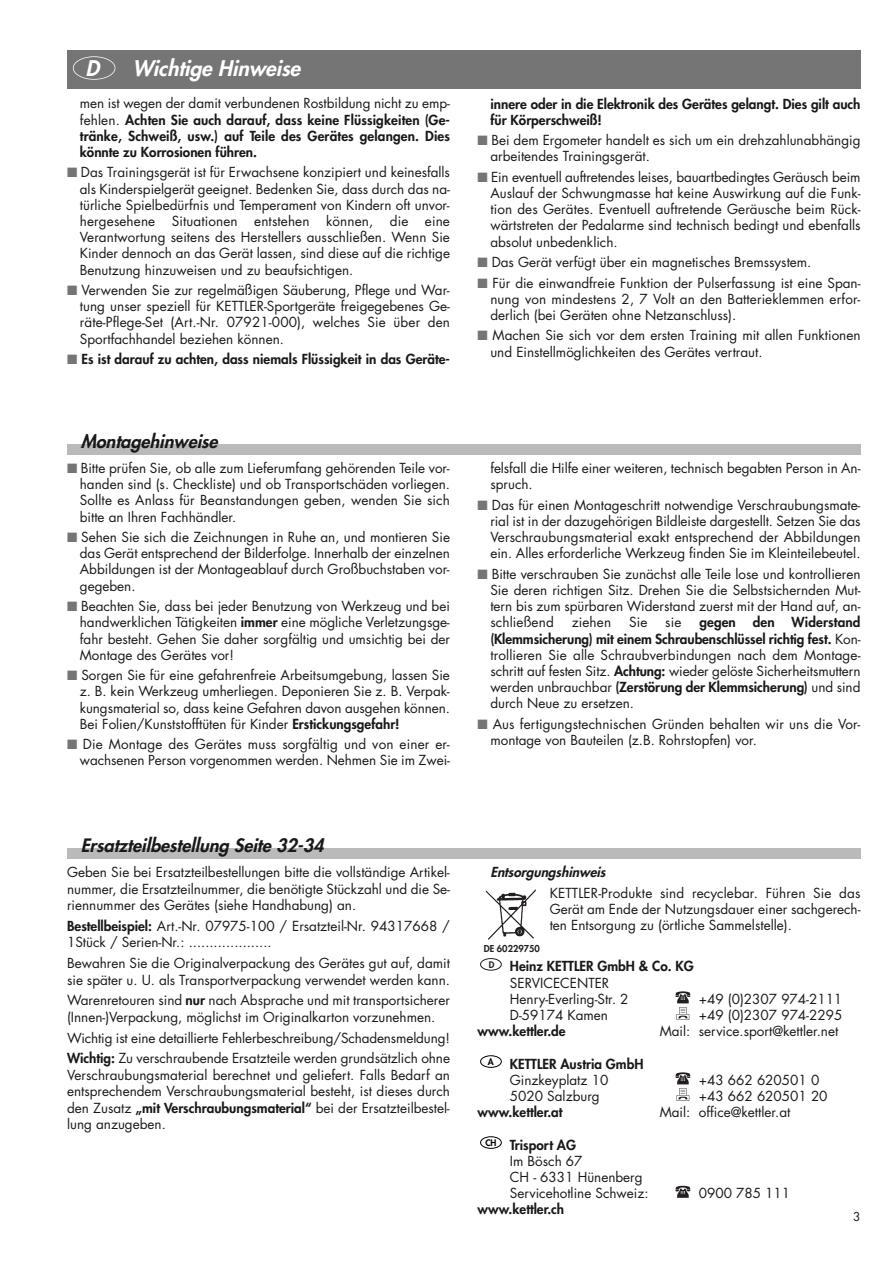
<style>
.page{position:relative;width:893px;height:1263px;background:#fff}
.page>*{position:absolute;margin:0;border:0;box-sizing:border-box;transform-origin:0 0}
.t1{font:italic 800 21px "Futura CE";color:#fff}
.t2{font:italic 800 18px "Futura CE";color:#191919}
.t3{font:13.5px/16.2px "Futura CE";color:#191919;text-align:justify}
.t4{font:800 13.5px/16.2px "Futura CE";color:#191919;text-align:justify}
.t5{font:italic 800 13.5px "Futura CE";color:#191919}
.t6{font:12px "Futura CE";color:#191919}
.t7{font:800 9.3px "Futura";color:#231f20}
.t8{font:800 8.85px "Futura";color:#000}
.t9{font:800 8.85px "Futura";color:#231f20}
.s1{font-weight:400}
.s2{color:#757575}
.s3{font-weight:800}
</style>
<div class="page">
<div style="left:67px;top:50px;width:793px;height:39px;background:#757575"></div>
<div style="left:73px;top:56px;width:42px;height:24px;border:2px solid #fff;border-radius:50%"></div>
<div style="left:67px;top:444px;width:793px;height:11px;background:#bababa"></div>
<div style="left:67px;top:848px;width:793px;height:11px;background:#bababa"></div>
<svg style="left:675px;top:1186px;width:15px;height:12px"></svg>
<div style="left:480px;top:1136px;width:21px;height:13px;border:1px solid #000;border-radius:50%"></div>
<svg style="left:675px;top:1072px;width:15px;height:29px"></svg>
<div style="left:480px;top:1055px;width:21px;height:13px;border:1px solid #000;border-radius:50%"></div>
<svg style="left:675px;top:991px;width:15px;height:29px"></svg>
<div style="left:480px;top:958px;width:21px;height:13px;border:1px solid #231f20;border-radius:50%"></div>
<img style="left:485px;top:889px;width:51px;height:51px">
<h1 class="t1" style="left:86px;top:58px;width:20px">D</h1>
<h1 class="t1" style="left:132px;top:58px;width:174px">Wichtige Hinweise</h1>
<p class="t4" style="left:80px;top:96px;width:371px"><span class="s1">men ist wegen der damit verbundenen Rostbildung nicht zu emp&shy;fehlen.</span> Achten Sie auch darauf, dass keine Flüssigkeiten (Ge&shy;tränke, Schweiß, usw.) auf Teile des Gerätes gelangen. Dies könnte zu Korrosionen führen.</p>
<p class="t3" style="left:80px;top:165px;width:371px;text-indent:-13px"><span class="s2">■</span> Das Trainingsgerät ist für Erwachsene konzipiert und keinesfalls als Kinderspielgerät geeignet. Bedenken Sie, dass durch das na&shy;türliche Spielbedürfnis und Temperament von Kindern oft unvor&shy;hergesehene Situationen entstehen können, die eine Verantwortung seitens des Herstellers ausschließen. Wenn Sie Kinder dennoch an das Gerät lassen, sind diese auf die richtige Benutzung hinzuweisen und zu beaufsichtigen.</p>
<p class="t3" style="left:80px;top:283px;width:371px;text-indent:-13px"><span class="s2">■</span> Verwenden Sie zur regelmäßigen Säuberung, Pflege und War&shy;tung unser speziell für KETTLER-Sportgeräte freigegebenes Ge&shy;räte-Pflege-Set (Art.-Nr. 07921-000), welches Sie über den Sportfachhandel beziehen können.</p>
<p class="t4" style="left:67px;top:352px;width:384px"><span class="s2">■</span> Es ist darauf zu achten, dass niemals Flüssigkeit in das Geräte -</p>
<h2 class="t2" style="left:81px;top:433px;width:143px">Montagehinweise</h2>
<p class="t3" style="left:80px;top:461px;width:371px;text-indent:-13px"><span class="s2">■</span> Bitte prüfen Sie, ob alle zum Lieferumfang gehörenden Teile vor&shy;handen sind (s. Checkliste) und ob Transportschäden vorliegen.<br>Sollte es Anlass für Beanstandungen geben, wenden Sie sich bitte an Ihren Fachhändler.</p>
<p class="t3" style="left:80px;top:530px;width:371px;text-indent:-13px"><span class="s2">■</span> Sehen Sie sich die Zeichnungen in Ruhe an, und montieren Sie das Gerät entsprechend der Bilderfolge. Innerhalb der einzelnen Abbildungen ist der Montageablauf durch Großbuchstaben vor&shy;gegeben.</p>
<p class="t3" style="left:80px;top:599px;width:371px;text-indent:-13px"><span class="s2">■</span> Beachten Sie, dass bei jeder Benutzung von Werkzeug und bei handwerklichen Tätigkeiten <span class="s3">immer</span> eine mögliche Verletzungsge&shy;fahr besteht. Gehen Sie daher sorgfältig und umsichtig bei der Montage des Gerätes vor!</p>
<p class="t3" style="left:80px;top:668px;width:371px;text-indent:-13px"><span class="s2">■</span> Sorgen Sie für eine gefahrenfreie Arbeitsumgebung, lassen Sie z. B. kein Werkzeug umherliegen. Deponieren Sie z. B. Verpak&shy;kungsmaterial so, dass keine Gefahren davon ausgehen können.<br>Bei Folien/Kunststofftüten für Kinder <span class="s3">Erstickungsgefahr!</span></p>
<p class="t3" style="left:67px;top:737px;width:384px;text-align:right"><span class="s2">■</span> Die Montage des Gerätes muss sorgfältig und von einer er&shy;wachsenen Person vorgenommen werden. Nehmen Sie im Zwei-</p>
<h2 class="t2" style="left:81px;top:837px;width:249px">Ersatzteilbestellung Seite 32-34</h2>
<p class="t3" style="left:67px;top:865px;width:384px">Geben Sie bei Ersatzteilbestellungen bitte die vollständige Artikel&shy;nummer, die Ersatzteilnummer, die benötigte Stückzahl und die Se&shy;riennummer des Gerätes (siehe Handhabung) an.</p>
<p class="t3" style="left:67px;top:919px;width:384px"><span class="s3">Bestellbeispiel:</span> Art.-Nr. 07975-100 / Ersatzteil-Nr. 94317668 /<br>1Stück / Serien-Nr.: ....................</p>
<p class="t3" style="left:67px;top:956px;width:384px">Bewahren Sie die Originalverpackung des Gerätes gut auf, damit sie später u. U. als Transportverpackung verwendet werden kann.</p>
<p class="t3" style="left:67px;top:993px;width:384px">Warenretouren sind <span class="s3">nur</span> nach Absprache und mit transportsicherer (Innen-)Verpackung, möglichst im Originalkarton vorzunehmen.</p>
<p class="t3" style="left:67px;top:1029px;width:384px;line-height:20.7px">Wichtig ist eine detaillierte Fehlerbeschreibung/Schadensmeldung!<br><span class="s3">Wichtig:</span> Zu verschraubende Ersatzteile werden grundsätzlich ohne</p>
<p class="t3" style="left:67px;top:1068px;width:384px">Verschraubungsmaterial berechnet und geliefert. Falls Bedarf an entsprechendem Verschraubungsmaterial besteht, ist dieses durch den Zusatz <span class="s3">„mit Verschraubungsmaterial“</span> bei der Ersatzteilbestel&shy;lung anzugeben.</p>
<p class="t4" style="left:490px;top:97px;width:371px">innere oder in die Elektronik des Gerätes gelangt. Dies gilt auch für Körperschweiß!</p>
<p class="t3" style="left:490px;top:133px;width:371px;text-indent:-13px"><span class="s2">■</span> Bei dem Ergometer handelt es sich um ein drehzahlunabhängig arbeitendes Trainingsgerät.</p>
<p class="t3" style="left:490px;top:170px;width:371px;text-indent:-13px"><span class="s2">■</span> Ein eventuell auftretendes leises, bauartbedingtes Geräusch beim Auslauf der Schwungmasse hat keine Auswirkung auf die Funk&shy;tion des Gerätes. Eventuell auftretende Geräusche beim Rück&shy;wärtstreten der Pedalarme sind technisch bedingt und ebenfalls absolut unbedenklich.</p>
<p class="t3" style="left:477px;top:255px;width:335px"><span class="s2">■</span> Das Gerät verfügt über ein magnetisches Bremssystem.</p>
<p class="t3" style="left:490px;top:276px;width:371px;text-indent:-13px"><span class="s2">■</span> Für die einwandfreie Funktion der Pulserfassung ist eine Span&shy;nung von mindestens 2, 7 Volt an den Batterieklemmen erfor&shy;derlich (bei Geräten ohne Netzanschluss).</p>
<p class="t3" style="left:490px;top:329px;width:371px;text-indent:-13px"><span class="s2">■</span> Machen Sie sich vor dem ersten Training mit allen Funktionen und Einstellmöglichkeiten des Gerätes vertraut.</p>
<p class="t3" style="left:490px;top:461px;width:371px">felsfall die Hilfe einer weiteren, technisch begabten Person in An&shy;spruch.</p>
<p class="t3" style="left:490px;top:498px;width:371px;text-indent:-13px"><span class="s2">■</span> Das für einen Montageschritt notwendige Verschraubungsmate&shy;rial ist in der dazugehörigen Bildleiste dargestellt. Setzen Sie das Verschraubungsmaterial exakt entsprechend der Abbildungen ein. Alles erforderliche Werkzeug finden Sie im Kleinteilebeutel.</p>
<p class="t3" style="left:490px;top:567px;width:371px;text-indent:-13px"><span class="s2">■</span> Bitte verschrauben Sie zunächst alle Teile lose und kontrollieren Sie deren richtigen Sitz. Drehen Sie die Selbstsichernden Mut&shy;tern bis zum spürbaren Widerstand zuerst mit der Hand auf, an&shy;schließend</p>
<p class="t3" style="left:490px;top:616px;width:371px;text-indent:209px"><span class="s3">gegen den Widerstand (Klemmsicherung) mit einem Schraubenschlüssel richtig fest.</span> Kon&shy;trollieren Sie alle Schraubverbindungen nach dem Montage&shy;schritt auf festen Sitz. <span class="s3">Achtung:</span> wieder gelöste Sicherheitsmuttern werden unbrauchbar <span class="s3">(Zerstörung der Klemmsicherung)</span> und sind durch Neue zu ersetzen.</p>
<p class="t3" style="left:490px;top:717px;width:371px;text-indent:-13px"><span class="s2">■</span> Aus fertigungstechnischen Gründen behalten wir uns die Vor&shy;montage von Bauteilen (z.B. Rohrstopfen) vor.</p>
<p class="t3" style="left:571px;top:616px;width:41px">ziehen</p>
<p class="t3" style="left:629px;top:616px;width:20px">Sie</p>
<p class="t3" style="left:665px;top:616px;width:18px">sie</p>
<p class="t5" style="left:490px;top:866px;width:120px">Entsorgungshinweis</p>
<p class="t3" style="left:549px;top:886px;width:312px">KETTLER-Produkte sind recyclebar. Führen Sie das Gerät am Ende der Nutzungsdauer einer sachgerech&shy;ten Entsorgung zu (örtliche Sammelstelle).</p>
<p class="t4" style="left:510px;top:959px;width:185px">Heinz KETTLER GmbH &amp; Co. KG</p>
<p class="t3" style="left:510px;top:976px;width:120px">SERVICECENTER<br>Henry-Everling-Str. 2</p>
<p class="t7" style="left:483px;top:944px;width:58px">DE 60229750</p>
<p class="t9" style="left:489px;top:960px;width:7px">D</p>
<p class="t3" style="left:698px;top:992px;width:145px">+49 (0)2307 974-2111</p>
<p class="t3" style="left:510px;top:1008px;width:100px">D-59174 Kamen</p>
<p class="t3" style="left:698px;top:1008px;width:145px">+49 (0)2307 974-2295</p>
<p class="t4" style="left:477px;top:1024px;width:89px">www.kettler.de</p>
<p class="t3" style="left:659px;top:1024px;width:180px">Mail: service.sport@kettler.net</p>
<p class="t4" style="left:510px;top:1057px;width:135px">KETTLER Austria GmbH</p>
<p class="t3" style="left:510px;top:1073px;width:100px">Ginzkeyplatz 10</p>
<p class="t3" style="left:698px;top:1073px;width:122px">+43 662 620501 0</p>
<p class="t3" style="left:510px;top:1089px;width:91px">5020 Salzburg</p>
<p class="t3" style="left:698px;top:1089px;width:130px">+43 662 620501 20</p>
<p class="t4" style="left:477px;top:1105px;width:86px">www.kettler.at</p>
<p class="t3" style="left:659px;top:1105px;width:132px">Mail: office@kettler.at</p>
<p class="t4" style="left:510px;top:1138px;width:68px">Trisport AG</p>
<p class="t3" style="left:510px;top:1154px;width:140px;text-align:left">Im Bösch 67<br>CH - 6331 Hünenberg<br>Servicehotline Schweiz:</p>
<p class="t8" style="left:488px;top:1057px;width:7px">A</p>
<p class="t8" style="left:485px;top:1138px;width:13px">CH</p>
<p class="t3" style="left:698px;top:1186px;width:93px">0900 785 111</p>
<p class="t4" style="left:477px;top:1202px;width:88px">www.kettler.ch</p>
<p class="t6" style="left:853px;top:1211px;width:9px">3</p>
</div>
